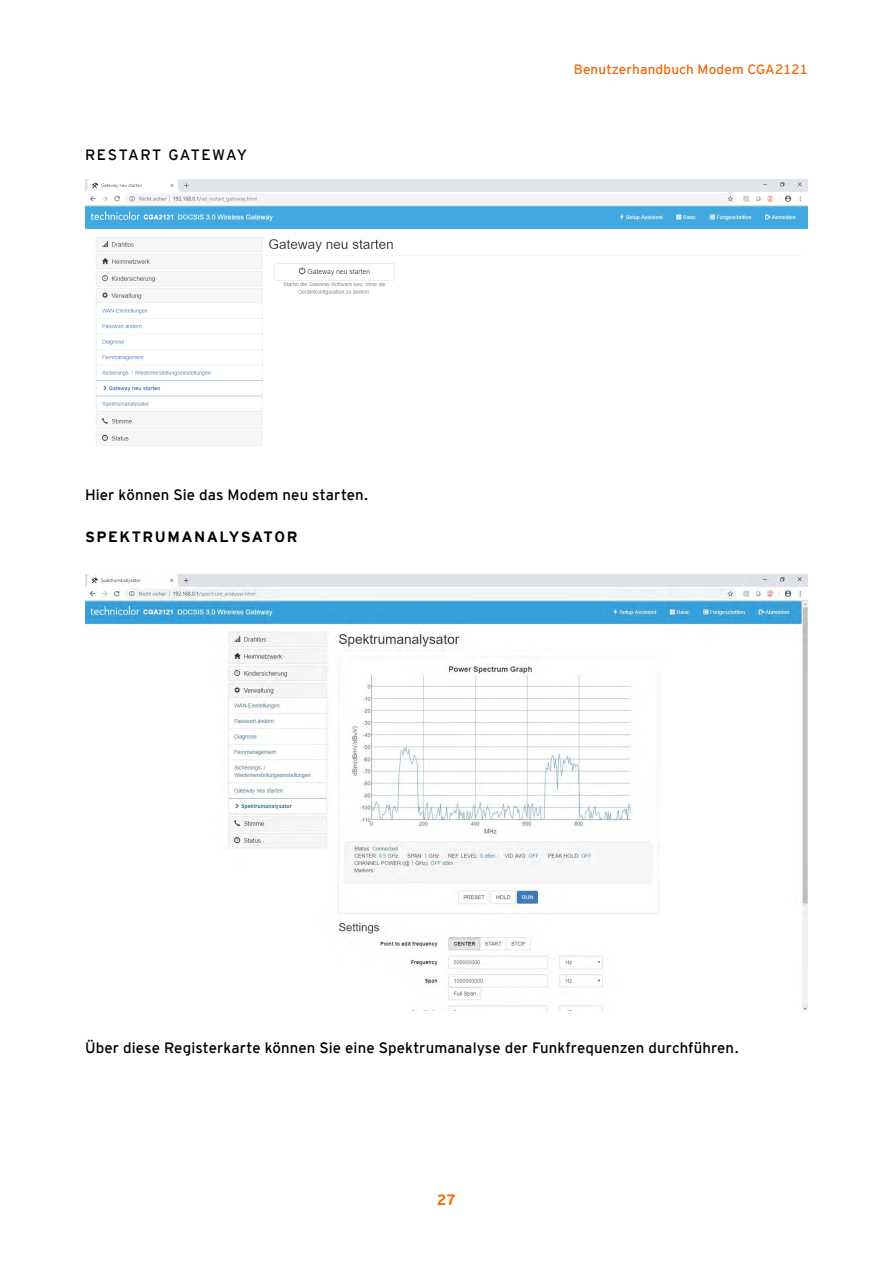
<style>
.page{position:relative;width:893px;height:1263px;background:#fff}
.page>*{position:absolute;margin:0;border:0;box-sizing:border-box;transform-origin:0 0}
.t1{font:15px "Interstate Mono";letter-spacing:.005em;color:#000}
.t2{font:700 15px "Interstate Mono";letter-spacing:.1em;color:#000}
.t3{font:15px "Interstate Mono";letter-spacing:.1em;color:#000}
.t4{font:700 15px "Interstate Mono";color:#eb690b}
.t5{font:13.5px "Interstate Mono";letter-spacing:.01em;color:#eb690b}
</style>
<div class="page">
<img style="left:85px;top:180px;width:723px;height:266px">
<img style="left:85px;top:574px;width:723px;height:436px">
<p class="t3" style="left:85px;top:146px;width:164px">RESTART GATEWAY</p>
<p class="t1" style="left:85px;top:486px;width:285px">Hier können Sie das Modem neu starten.</p>
<p class="t2" style="left:85px;top:529px;width:214px">SPEKTRUMANALYSATOR</p>
<p class="t5" style="left:574px;top:61px;width:236px">Benutzerhandbuch Modem CGA2121</p>
<p class="t1" style="left:85px;top:1039px;width:655px">Über diese Registerkarte können Sie eine Spektrumanalyse der Funkfrequenzen durchführen.</p>
<p class="t4" style="left:437px;top:1191px;width:20px">27</p>
</div>
